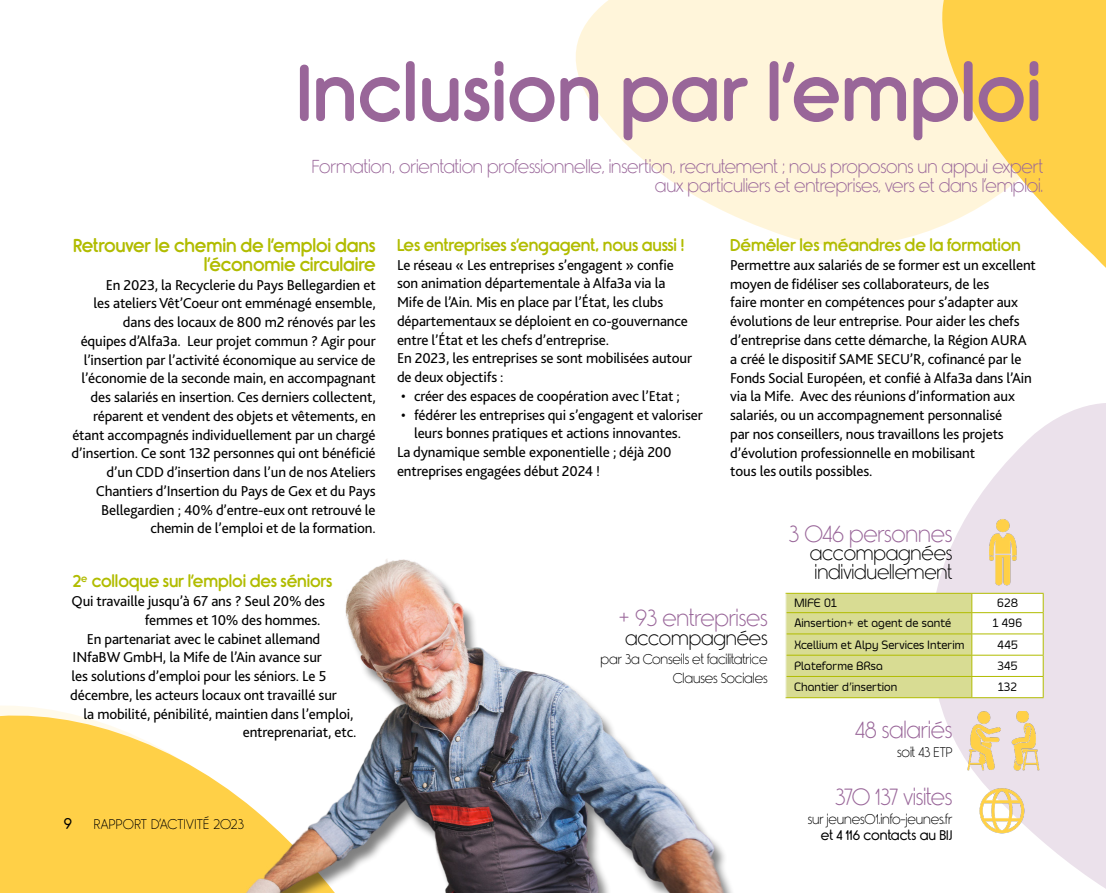
<style>
.page{position:relative;width:1106px;height:893px;background:#fff}
.page>*{position:absolute;margin:0;border:0;box-sizing:border-box;transform-origin:0 0}
.t1{font:76.5px "Rimouski Sb";color:#969}
.t2{font:22.5px "Rimouski Lt";letter-spacing:-.01em;color:#969}
.t3{font:19.5px/18.8px "Rimouski Lt";letter-spacing:-.01em;color:#000}
.t4{font:18px/18.8px "Rimouski Lt";letter-spacing:-.01em;color:#969;text-align:right}
.t5{font:18px/18.8px "Rimouski Sb";letter-spacing:-.01em;color:#b1bc00;text-align:right}
.t6{font:16.5px "Rimouski Sb";letter-spacing:-.01em;color:#b1bc00}
.t7{font:15px/18.8px "Bliss";letter-spacing:-.01em;color:#000}
.t8{font:15px "Rimouski Rg";color:#000}
.t9{font:13.5px/18.8px "Rimouski Lt";letter-spacing:-.01em;color:#000;text-align:right}
.t10{font:13.5px "Rimouski Lt";letter-spacing:.03em;color:#000}
.t11{font:13.5px "Rimouski Rg";color:#000}
.t12{font:12px "Smoolthan";color:#000}
</style>
<div class="page">
<svg style="left:0;top:706px;width:211px;height:187px;background:#ffd762"></svg>
<img style="left:212px;top:559px;width:668px;height:334px">
<svg style="left:576px;top:0;width:347px;height:246px;fill:#fff5da"></svg>
<svg style="left:923px;top:0;width:183px;height:268px;fill:#ffd047"></svg>
<svg style="left:915px;top:403px;width:191px;height:486px;fill:#ebe1eb"></svg>
<svg style="left:785px;top:593px;width:258px;height:105px"></svg>
<hr style="left:971px;top:697px;width:72px;height:1px;background:#b1bc00">
<div style="left:817px;top:816px;width:146px;height:18px;background:#fff"></div>
<div style="left:843px;top:793px;width:120px;height:19px;background:#fff"></div>
<img style="left:985px;top:517px;width:33px;height:70px">
<img style="left:962px;top:711px;width:80px;height:61px">
<img style="left:978px;top:785px;width:48px;height:50px">
<h1 class="t1" style="left:296px;top:48px;width:747px">Inclusion par l’emploi</h1>
<p class="t4" style="left:312px;top:157px;width:732px">Formation, orientation professionnelle, insertion, recrutement ; nous proposons un appui expert aux particuliers et entreprises, vers et dans l’emploi.</p>
<p class="t5" style="left:73px;top:236px;width:304px">Retrouver le chemin de l’emploi dans l’économie circulaire</p>
<p class="t7" style="left:72px;top:275px;width:305px;text-align:right">En 2023, la Recyclerie du Pays Bellegardien et<br>les ateliers Vêt’Coeur ont emménagé ensemble, dans des locaux de 800 m2 rénovés par les<br>équipes d’Alfa3a. Leur projet commun ? Agir pour l’insertion par l’activité économique au service de l’économie de la seconde main, en accompagnant des salariés en insertion. Ces derniers collectent, réparent et vendent des objets et vêtements, en étant accompagnés individuellement par un chargé d’insertion. Ce sont 132 personnes qui ont bénéficié d’un CDD d’insertion dans l’un de nos Ateliers Chantiers d’Insertion du Pays de Gex et du Pays Bellegardien ; 40% d’entre-eux ont retrouvé le chemin de l’emploi et de la formation.</p>
<p class="t6" style="left:73px;top:572px;width:261px">2<sup>e</sup> colloque sur l’emploi des séniors</p>
<p class="t7" style="left:72px;top:592px;width:255px">Qui travaille jusqu’à 67 ans ? Seul 20% des</p>
<p class="t7" style="left:145px;top:610px;width:177px">femmes et 10% des hommes.</p>
<p class="t7" style="left:87px;top:629px;width:235px">En partenariat avec le cabinet allemand</p>
<p class="t7" style="left:73px;top:648px;width:251px">INfaBW GmbH, la Mife de l’Ain avance sur</p>
<p class="t7" style="left:72px;top:667px;width:256px">les solutions d’emploi pour les séniors. Le 5</p>
<p class="t7" style="left:70px;top:685px;width:268px">décembre, les acteurs locaux ont travaillé sur</p>
<p class="t7" style="left:84px;top:704px;width:271px">la mobilité, pénibilité, maintien dans l’emploi,</p>
<p class="t7" style="left:243px;top:723px;width:115px">entreprenariat, etc.</p>
<p class="t8" style="left:64px;top:815px;width:10px">9</p>
<p class="t10" style="left:94px;top:816px;width:152px">RAPPORT D’ACTIVITÉ 2023</p>
<p class="t6" style="left:397px;top:235px;width:289px">Les entreprises s’engagent, nous aussi !</p>
<p class="t7" style="left:397px;top:255px;width:297px">Le réseau « Les entreprises s’engagent » confie son animation départementale à Alfa3a via la Mife de l’Ain. Mis en place par l’État, les clubs départementaux se déploient en co-gouvernance entre l’État et les chefs d’entreprise.<br>En 2023, les entreprises se sont mobilisées autour de deux objectifs :</p>
<p class="t7" style="left:401px;top:386px;width:280px">• créer des espaces de coopération avec l’Etat ;</p>
<p class="t7" style="left:401px;top:405px;width:303px">• fédérer les entreprises qui s’engagent et valoriser</p>
<p class="t7" style="left:414px;top:424px;width:268px">leurs bonnes pratiques et actions innovantes.</p>
<p class="t7" style="left:397px;top:443px;width:276px">La dynamique semble exponentielle ; déjà 200</p>
<p class="t7" style="left:397px;top:461px;width:205px">entreprises engagées début 2024 !</p>
<p class="t6" style="left:730px;top:236px;width:292px">Démêler les méandres de la formation</p>
<p class="t7" style="left:730px;top:256px;width:307px">Permettre aux salariés de se former est un excellent moyen de fidéliser ses collaborateurs, de les<br>faire monter en compétences pour s’adapter aux évolutions de leur entreprise. Pour aider les chefs d’entreprise dans cette démarche, la Région AURA a créé le dispositif SAME SECU’R, cofinancé par le Fonds Social Européen, et confié à Alfa3a dans l’Ain via la Mife. Avec des réunions d’information aux salariés, ou un accompagnement personnalisé<br>par nos conseillers, nous travaillons les projets d’évolution professionnelle en mobilisant<br>tous les outils possibles.</p>
<h2 class="t2" style="left:789px;top:520px;width:165px">3 046 personnes</h2>
<h3 class="t3" style="left:809px;top:544px;width:144px">accompagnées individuellement</h3>
<h2 class="t2" style="left:618px;top:605px;width:150px">+ 93 entreprises</h2>
<h3 class="t3" style="left:625px;top:629px;width:144px">accompagnées</h3>
<p class="t9" style="left:600px;top:650px;width:169px">par 3a Conseils et facilitatrice<br>Clauses Sociales</p>
<p class="t12" style="left:794px;top:597px;width:44px">MIFE 01</p>
<p class="t12" style="left:996px;top:597px;width:23px">628</p>
<p class="t12" style="left:794px;top:617px;width:158px">Ainsertion+ et agent de santé</p>
<p class="t12" style="left:992px;top:617px;width:31px">1 496</p>
<p class="t12" style="left:794px;top:638px;width:172px">Xcellium et Alpy Services Interim</p>
<p class="t12" style="left:997px;top:638px;width:22px">445</p>
<p class="t12" style="left:794px;top:659px;width:90px">Plateforme BRsa</p>
<p class="t12" style="left:997px;top:659px;width:22px">345</p>
<p class="t12" style="left:794px;top:681px;width:105px">Chantier d’insertion</p>
<p class="t12" style="left:998px;top:681px;width:20px">132</p>
<h2 class="t2" style="left:855px;top:717px;width:99px">48 salariés</h2>
<p class="t9" style="left:897px;top:743px;width:57px">soit 43 ETP</p>
<h2 class="t2" style="left:835px;top:784px;width:119px">370 137 visites</h2>
<p class="t9" style="left:808px;top:810px;width:146px">sur jeunes01.info-jeunes.fr</p>
<p class="t11" style="left:820px;top:827px;width:133px">et 4 116 contacts au BIJ</p>
</div>
